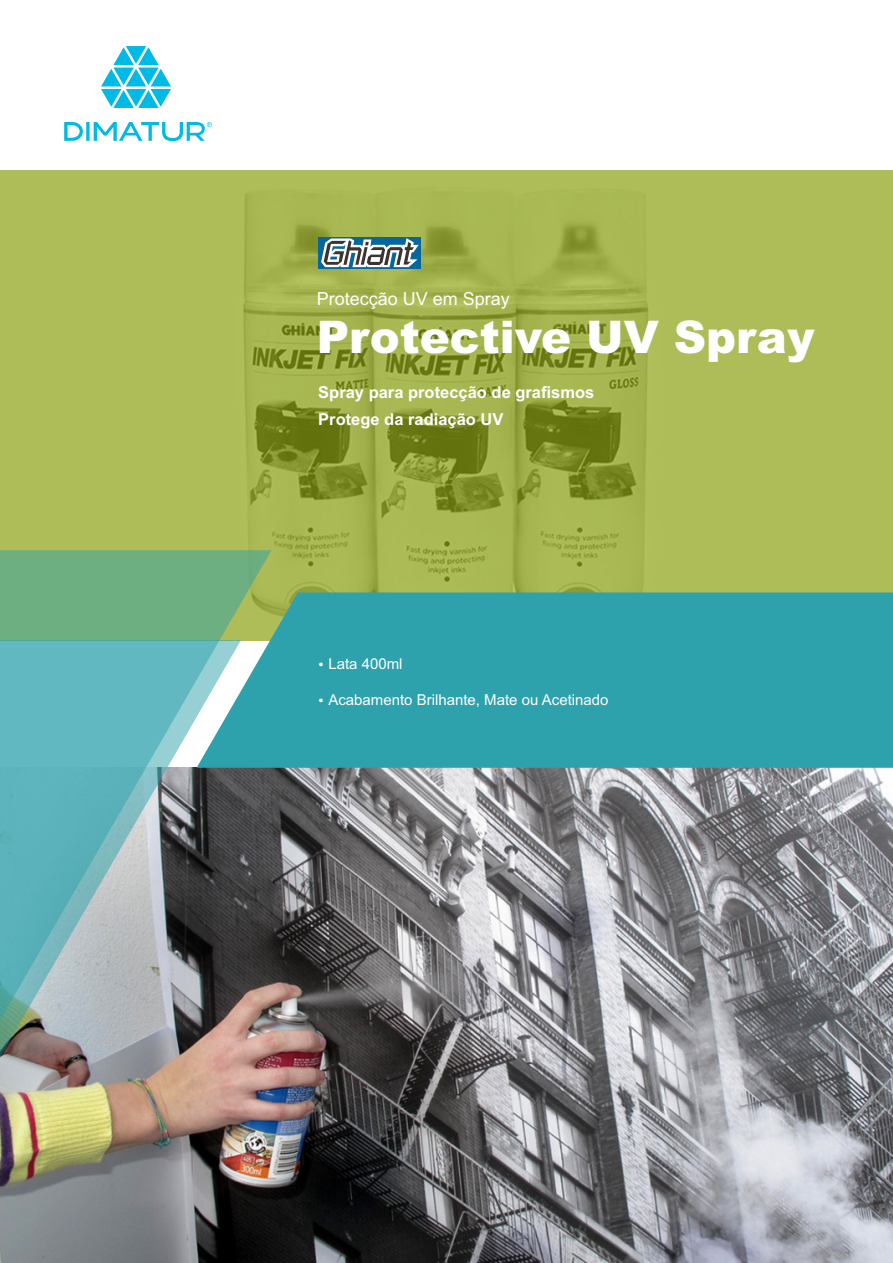
<style>
.page{position:relative;width:893px;height:1263px;background:#fff}
.page>*{position:absolute;margin:0;border:0;box-sizing:border-box;transform-origin:0 0}
.t1{font:900 45px "Arial";color:#fff}
.t2{font:18px "Arial";color:#fff}
.t3{font:700 16.5px/26.5px "Arial";color:#fff}
.t4{font:15px "Arial";color:#fff}
</style>
<div class="page">
<img style="left:0;top:768px;width:893px;height:495px">
<div style="left:0;top:170px;width:893px;height:470px;background:#8fa60c;opacity:.66"></div>
<svg style="left:101px;top:46px;width:70px;height:62px"></svg>
<svg style="left:86px;top:122px;width:4px;height:19px"></svg>
<svg style="left:64px;top:122px;width:19px;height:19px"></svg>
<svg style="left:94px;top:122px;width:118px;height:19px"></svg>
<div style="left:271px;top:592px;width:622px;height:176px;background:#2da1ac"></div>
<img style="left:0;top:550px;width:271px;height:617px">
<svg style="left:319px;top:237px;width:102px;height:32px"></svg>
<svg style="left:321px;top:238px;width:98px;height:29px"></svg>
<svg style="left:319px;top:662px;width:4px;height:4px"></svg>
<svg style="left:319px;top:698px;width:4px;height:4px"></svg>
<p class="t2" style="left:317px;top:292px;width:195px">Protecção UV em Spray</p>
<h1 class="t1" style="left:317px;top:321px;width:499px">Protective UV Spray</h1>
<p class="t3" style="left:318px;top:381px;width:278px">Spray para protecção de grafismos<br>Protege da radiação UV</p>
<p class="t4" style="left:328px;top:658px;width:76px">Lata 400ml</p>
<p class="t4" style="left:328px;top:694px;width:282px">Acabamento Brilhante, Mate ou Acetinado</p>
</div>
